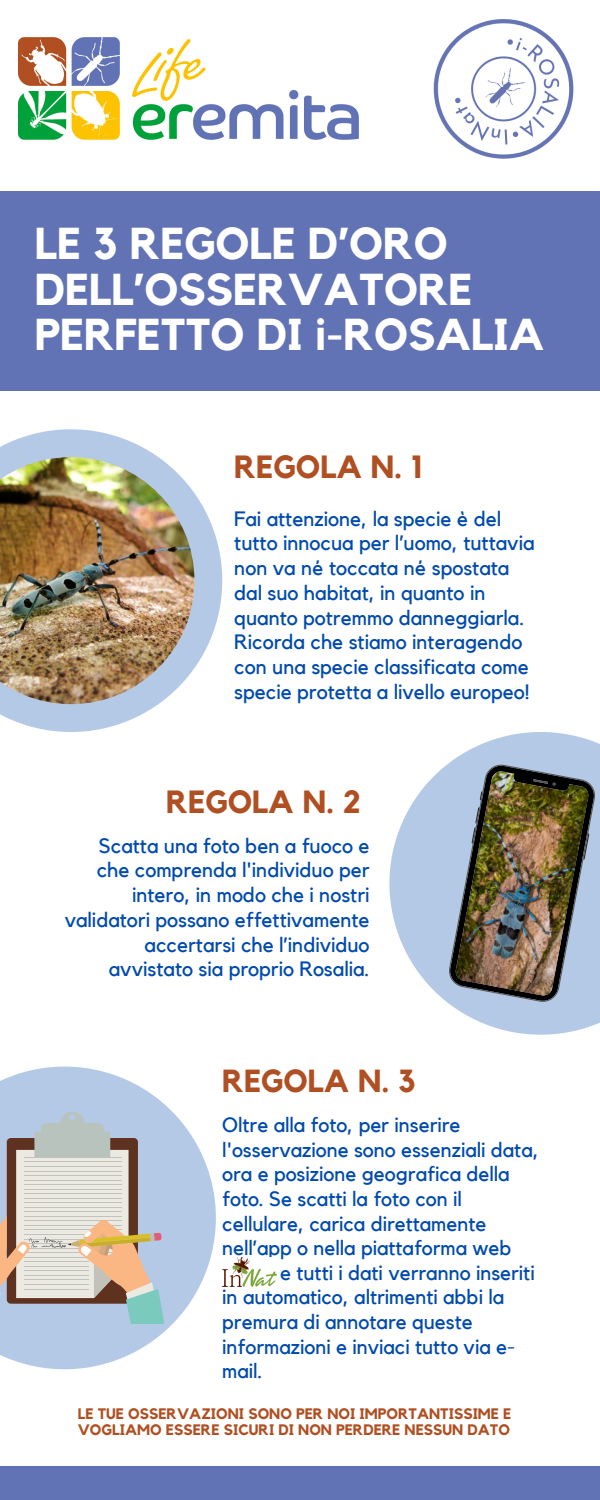
<style>
.page{position:relative;width:600px;height:1500px;background:#fff}
.page>*{position:absolute;margin:0;border:0;box-sizing:border-box;transform-origin:0 0}
.t1{font:700 44.5px/45.8px "Kollektif";color:#fff}
.t2{font:700 32px "Kollektif";color:#b04f22}
.t3{font:700 31.8px "Kollektif";color:#b04f22}
.t4{font:20.7px/24.8px "Kollektif";color:#004aad}
.t5{font:20.6px/24.6px "Kollektif";color:#004aad}
.t6{font:700 15.2px/15.4px "Kollektif";color:#b04f22}
.s1{color:#fff}
</style>
<div class="page">
<svg style="left:0;top:429px;width:222px;height:303px;fill:#b4c9e6"></svg>
<svg style="left:389px;top:732px;width:211px;height:303px;fill:#b4c9e6"></svg>
<svg style="left:0;top:1067px;width:216px;height:302px;fill:#b4c9e6"></svg>
<div style="left:0;top:1466px;width:600px;height:34px;background:#6173b5"></div>
<img style="left:18px;top:38px;width:341px;height:102px">
<svg style="left:0;top:1112px;width:164px;height:212px;background:#c3bfbb"></svg>
<img style="left:0;top:457px;width:194px;height:247px">
<img style="left:446px;top:762px;width:152px;height:243px">
<img style="left:433px;top:19px;width:141px;height:140px">
<div style="left:0;top:191px;width:600px;height:200px;background:#6173b5"></div>
<img style="left:222px;top:1258px;width:54px;height:28px">
<p class="t1" style="left:35px;top:222px;width:511px">LE 3 REGOLE D’ORO<br>DELL’OSSERVATORE<br>PERFETTO DI i-ROSALIA</p>
<p class="t2" style="left:234px;top:452px;width:190px">REGOLA N. 1</p>
<p class="t4" style="left:234px;top:507px;width:302px">Fai attenzione, la specie è del tutto innocua per l’uomo, tuttavia non va né toccata né spostata dal suo habitat, in quanto in quanto potremmo danneggiarla.<br>Ricorda che stiamo interagendo con una specie classificata come specie protetta a livello europeo!</p>
<p class="t2" style="left:166px;top:787px;width:196px">REGOLA N. 2</p>
<p class="t4" style="left:65px;top:834px;width:306px;text-align:right">Scatta una foto ben a fuoco e che comprenda l'individuo per intero, in modo che i nostri validatori possano effettivamente accertarsi che l’individuo avvistato sia proprio Rosalia.</p>
<p class="t3" style="left:222px;top:1067px;width:195px">REGOLA N. 3</p>
<p class="t5" style="left:222px;top:1113px;width:318px">Oltre alla foto, per inserire l'osservazione sono essenziali data, ora e posizione geografica della foto. Se scatti la foto con il cellulare, carica direttamente nell’app o nella piattaforma web<br><span class="s1">InNat</span> e tutti i dati verranno inseriti in automatico, altrimenti abbi la premura di annotare queste informazioni e inviaci tutto via e&shy;mail.</p>
<p class="t6" style="left:78px;top:1407px;width:435px">LE TUE OSSERVAZIONI SONO PER NOI IMPORTANTISSIME E<br>VOGLIAMO ESSERE SICURI DI NON PERDERE NESSUN DATO</p>
</div>
